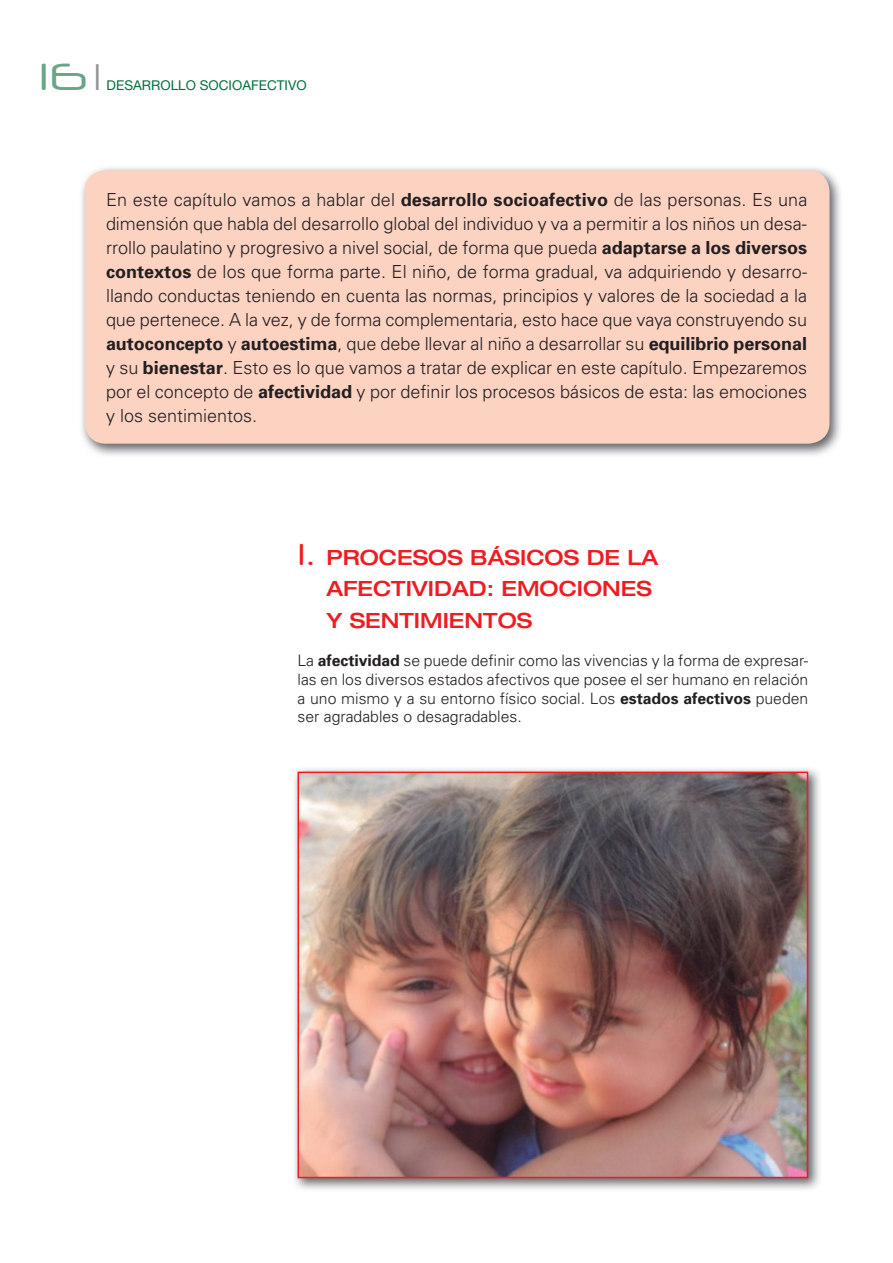
<style>
.page{position:relative;width:893px;height:1263px;background:#fff}
.page>*{position:absolute;margin:0;border:0;box-sizing:border-box;transform-origin:0 0}
.t1{font:37.5px "Neuropol X Free";color:#67a788}
.t2{font:500 expanded 21px/31.5px "Helvetica Neue";color:#ee1d23}
.t3{font:300 18px/24px "Univers";color:#231f20;text-align:justify}
.t4{font:300 15.75px/18.8px "Univers";color:#231f20;text-align:justify}
.t5{font:13.5px "Helvetica Neue";color:#006f3c}
.s1{color:#939598}
.s2{font-weight:700}
.s3{font-family:"Neuropol X Free";font-weight:400;font-stretch:normal;font-size:30px}
</style>
<div class="page">
<img style="left:81px;top:167px;width:760px;height:289px">
<div style="left:85px;top:170px;width:744px;height:273px;background:#fcd2c0;border-radius:21px"></div>
<img style="left:294px;top:768px;width:526px;height:422px">
<img style="left:300px;top:774px;width:504px;height:400px">
<div style="left:297px;top:771px;width:510px;height:406px;border:2px solid #ee1d23"></div>
<p class="t1" style="left:39px;top:52px;width:62px">16<span class="s1">❘</span></p>
<p class="t5" style="left:107px;top:77px;width:201px">DESARROLLO SOCIOAFECTIVO</p>
<p class="t3" style="left:106px;top:187px;width:702px">En este capítulo vamos a hablar del <span class="s2">desarrollo socioafectivo</span> de las personas. Es una dimensión que habla del desarrollo global del individuo y va a permitir a los niños un desa&shy;rrollo paulatino y progresivo a nivel social, de forma que pueda <span class="s2">adaptarse a los diversos contextos</span> de los que forma parte. El niño, de forma gradual, va adquiriendo y desarro&shy;llando conductas teniendo en cuenta las normas, principios y valores de la sociedad a la que pertenece. A la vez, y de forma complementaria, esto hace que vaya construyendo su <span class="s2">autoconcepto</span> y <span class="s2">autoestima</span>, que debe llevar al niño a desarrollar su <span class="s2">equilibrio personal </span>y su <span class="s2">bienestar</span>. Esto es lo que vamos a tratar de explicar en este capítulo. Empezaremos por el concepto de <span class="s2">afectividad</span> y por definir los procesos básicos de esta: las emociones y los sentimientos.</p>
<p class="t2" style="left:326px;top:540px;width:333px;text-indent:-29px"><span class="s3">1.</span> PROCESOS BÁSICOS DE LA<br>AFECTIVIDAD: EMOCIONES<br>Y SENTIMIENTOS</p>
<p class="t4" style="left:297px;top:650px;width:512px">La <span class="s2">afectividad</span> se puede definir como las vivencias y la forma de expresar&shy;las en los diversos estados afectivos que posee el ser humano en relación a uno mismo y a su entorno físico social. Los <span class="s2">estados afectivos</span> pueden ser agradables o desagradables.</p>
</div>
